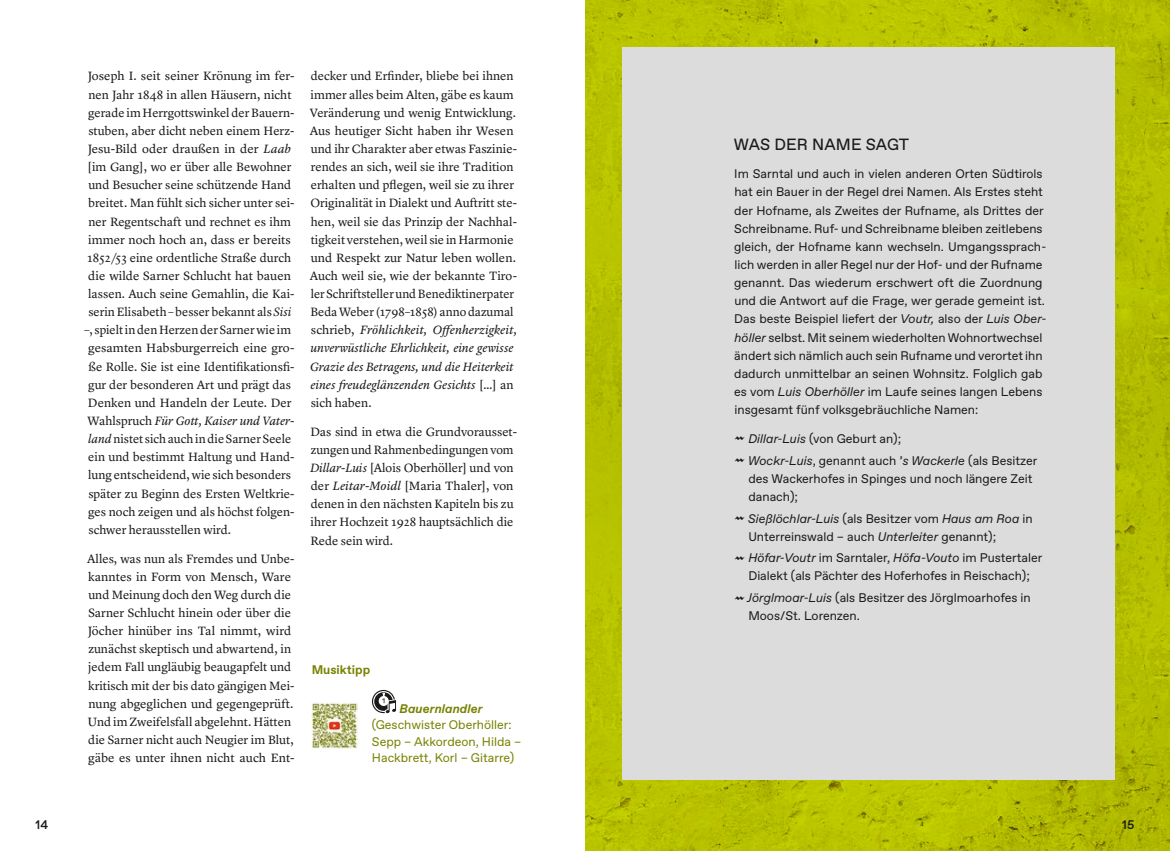
<style>
.page{position:relative;width:1170px;height:851px;background:#fff}
.page>*{position:absolute;margin:0;border:0;box-sizing:border-box;transform-origin:0 0}
.t1{font:16.25px "Favorit Std";letter-spacing:.005em;color:#1a1a18}
.t2{font:12.5px/18.1px "Lyon Text";color:#1a1a18}
.t3{font:12.5px/18.1px "Favorit Std";color:#1a1a18}
.t4{font:12.5px/16.2px "Favorit Std";color:#788200}
.t5{font:italic 12.5px "Lyon Text";color:#1a1a18}
.t6{font:italic 700 12.5px "Favorit Std";color:#788200}
.t7{font:700 12.5px "Favorit Std";color:#788200}
.t8{font:500 12.5px "Favorit Std";color:#1a1a18}
.t9{font:300 12.5px "Favorit Std";color:#1a1a18}
.s1{font-style:italic}
.s2{font-style:normal}
</style>
<div class="page">
<svg style="left:585px;top:0;width:584px;height:850px;background:#b4be01"></svg>
<div style="left:621px;top:48px;width:493px;height:732px;background:#dcdcdc"></div>
<img style="left:311px;top:702px;width:47px;height:46px">
<svg style="left:372px;top:689px;width:24px;height:24px"></svg>
<svg style="left:378px;top:695px;width:10px;height:10px"></svg>
<p class="t8" style="left:35px;top:816px;width:14px">14</p>
<p class="t2" style="left:88px;top:66px;width:208px">Joseph I. seit seiner Krönung im fer-</p>
<p class="t2" style="left:88px;top:84px;width:204px">nen Jahr 1848 in allen Häusern, nicht</p>
<p class="t2" style="left:88px;top:102px;width:208px">gerade im Herrgottswinkel der Bauern-</p>
<p class="t2" style="left:88px;top:120px;width:208px">stuben, aber dicht neben einem Herz-</p>
<p class="t2" style="left:88px;top:139px;width:205px">Jesu-Bild oder draußen in der <span class="s1">Laab</span></p>
<p class="t2" style="left:88px;top:157px;width:205px">[im Gang], wo er über alle Bewohner</p>
<p class="t2" style="left:88px;top:175px;width:204px">und Besucher seine schützende Hand</p>
<p class="t2" style="left:88px;top:193px;width:208px">breitet. Man fühlt sich sicher unter sei-</p>
<p class="t2" style="left:88px;top:211px;width:204px">ner Regentschaft und rechnet es ihm</p>
<p class="t2" style="left:88px;top:229px;width:204px">immer noch hoch an, dass er bereits</p>
<p class="t2" style="left:87px;top:247px;width:205px">1852/53 eine ordentliche Straße durch</p>
<p class="t2" style="left:88px;top:265px;width:204px">die wilde Sarner Schlucht hat bauen</p>
<p class="t2" style="left:88px;top:284px;width:208px">lassen. Auch seine Gemahlin, die Kai-</p>
<p class="t2" style="left:88px;top:302px;width:204px">serin Elisabeth – besser bekannt als <span class="s1">Sisi</span></p>
<p class="t2" style="left:84px;top:320px;width:208px">–, spielt in den Herzen der Sarner wie im</p>
<p class="t2" style="left:88px;top:338px;width:208px">gesamten Habsburgerreich eine gro-</p>
<p class="t2" style="left:88px;top:356px;width:208px">ße Rolle. Sie ist eine Identifikationsfi-</p>
<p class="t2" style="left:88px;top:374px;width:204px">gur der besonderen Art und prägt das</p>
<p class="t2" style="left:88px;top:392px;width:205px">Denken und Handeln der Leute. Der</p>
<p class="t5" style="left:88px;top:411px;width:208px"><span class="s2">Wahlspruch</span> Für Gott, Kaiser und Vater-</p>
<p class="t2" style="left:88px;top:429px;width:204px"><span class="s1">land</span> nistet sich auch in die Sarner Seele</p>
<p class="t2" style="left:88px;top:447px;width:208px">ein und bestimmt Haltung und Hand-</p>
<p class="t2" style="left:88px;top:465px;width:204px">lung entscheidend, wie sich besonders</p>
<p class="t2" style="left:88px;top:483px;width:208px">später zu Beginn des Ersten Weltkrie-</p>
<p class="t2" style="left:88px;top:501px;width:208px">ges noch zeigen und als höchst folgen-</p>
<p class="t2" style="left:88px;top:519px;width:144px">schwer herausstellen wird.</p>
<p class="t2" style="left:87px;top:548px;width:209px">Alles, was nun als Fremdes und Unbe&shy;kanntes in Form von Mensch, Ware und Meinung doch den Weg durch die Sarner Schlucht hinein oder über die Jöcher hinüber ins Tal nimmt, wird zunächst skeptisch und abwartend, in jedem Fall ungläubig beaugapfelt und kritisch mit der bis dato gängigen Mei&shy;nung abgeglichen und gegengeprüft.<br>Und im Zweifelsfall abgelehnt. Hätten die Sarner nicht auch Neugier im Blut, gäbe es unter ihnen nicht auch Ent-</p>
<p class="t2" style="left:310px;top:66px;width:209px">decker und Erfinder, bliebe bei ihnen immer alles beim Alten, gäbe es kaum Veränderung und wenig Entwicklung.<br>Aus heutiger Sicht haben ihr Wesen und ihr Charakter aber etwas Faszinie&shy;rendes an sich, weil sie ihre Tradition erhalten und pflegen, weil sie zu ihrer Originalität in Dialekt und Auftritt ste&shy;hen, weil sie das Prinzip der Nachhal&shy;tigkeit verstehen, weil sie in Harmonie und Respekt zur Natur leben wollen.<br>Auch weil sie, wie der bekannte Tiro&shy;ler Schriftsteller und Benediktinerpater Beda Weber (1798–1858) anno dazumal schrieb, <span class="s1">Fröhlichkeit, Offenherzigkeit, unverwüstliche Ehrlichkeit, eine gewisse Grazie des Betragens, und die Heiterkeit eines freudeglänzenden Gesichts</span> […] an sich haben.</p>
<p class="t2" style="left:310px;top:421px;width:208px">Das sind in etwa die Grundvorausset&shy;zungen und Rahmenbedingungen vom <span class="s1">Dillar-Luis</span> [Alois Oberhöller] und von der <span class="s1">Leitar-Moidl</span> [Maria Thaler], von denen in den nächsten Kapiteln bis zu ihrer Hochzeit 1928 hauptsächlich die Rede sein wird.</p>
<p class="t7" style="left:311px;top:661px;width:60px">Musiktipp</p>
<p class="t9" style="left:382px;top:694px;width:5px">1</p>
<p class="t6" style="left:399px;top:700px;width:85px">Bauernlandler</p>
<p class="t4" style="left:372px;top:716px;width:151px">(Geschwister Oberhöller:<br>Sepp – Akkordeon, Hilda –<br>Hackbrett, Korl – Gitarre)</p>
<h1 class="t1" style="left:733px;top:133px;width:177px">WAS DER NAME SAGT</h1>
<p class="t3" style="left:734px;top:164px;width:313px">Im Sarntal und auch in vielen anderen Orten Südtirols hat ein Bauer in der Regel drei Namen. Als Erstes steht der Hofname, als Zweites der Rufname, als Drittes der Schreibname. Ruf- und Schreibname bleiben zeitlebens gleich, der Hofname kann wechseln. Umgangssprach&shy;lich werden in aller Regel nur der Hof- und der Rufname genannt. Das wiederum erschwert oft die Zuordnung und die Antwort auf die Frage, wer gerade gemeint ist.<br>Das beste Beispiel liefert der <span class="s1">Voutr,</span> also der <span class="s1">Luis Ober&shy;höller</span> selbst. Mit seinem wiederholten Wohnortwechsel ändert sich nämlich auch sein Rufname und verortet ihn dadurch unmittelbar an seinen Wohnsitz. Folglich gab es vom <span class="s1">Luis Oberhöller</span> im Laufe seines langen Lebens insgesamt fünf volksgebräuchliche Namen:</p>
<p class="t3" style="left:735px;top:427px;width:303px;line-height:21.6px"><sup>m</sup> <span class="s1">Dillar-Luis</span> (von Geburt an);<br><sup>m</sup> <span class="s1">Wockr-Luis</span>, genannt auch ’<span class="s1">s Wackerle</span> (als Besitzer</p>
<p class="t3" style="left:748px;top:469px;width:285px">des Wackerhofes in Spinges und noch längere Zeit danach);</p>
<p class="t3" style="left:748px;top:508px;width:286px;text-indent:-13px"><sup>m</sup> <span class="s1">Sießlöchlar-Luis</span> (als Besitzer vom <span class="s1">Haus am Roa</span> in<br>Unterreinswald – auch <span class="s1">Unterleiter</span> genannt);</p>
<p class="t3" style="left:735px;top:548px;width:309px;text-align:center"><sup>m</sup> <span class="s1">Höfar-Voutr</span> im Sarntaler, <span class="s1">Höfa-Vouto</span> im Pustertaler<br>Dialekt (als Pächter des Hoferhofes in Reischach);</p>
<p class="t3" style="left:748px;top:588px;width:284px;text-indent:-13px"><sup>m</sup> <span class="s1">Jörglmoar-Luis</span> (als Besitzer des Jörglmoarhofes in<br>Moos/St. Lorenzen.</p>
<p class="t8" style="left:1122px;top:816px;width:14px">15</p>
</div>
